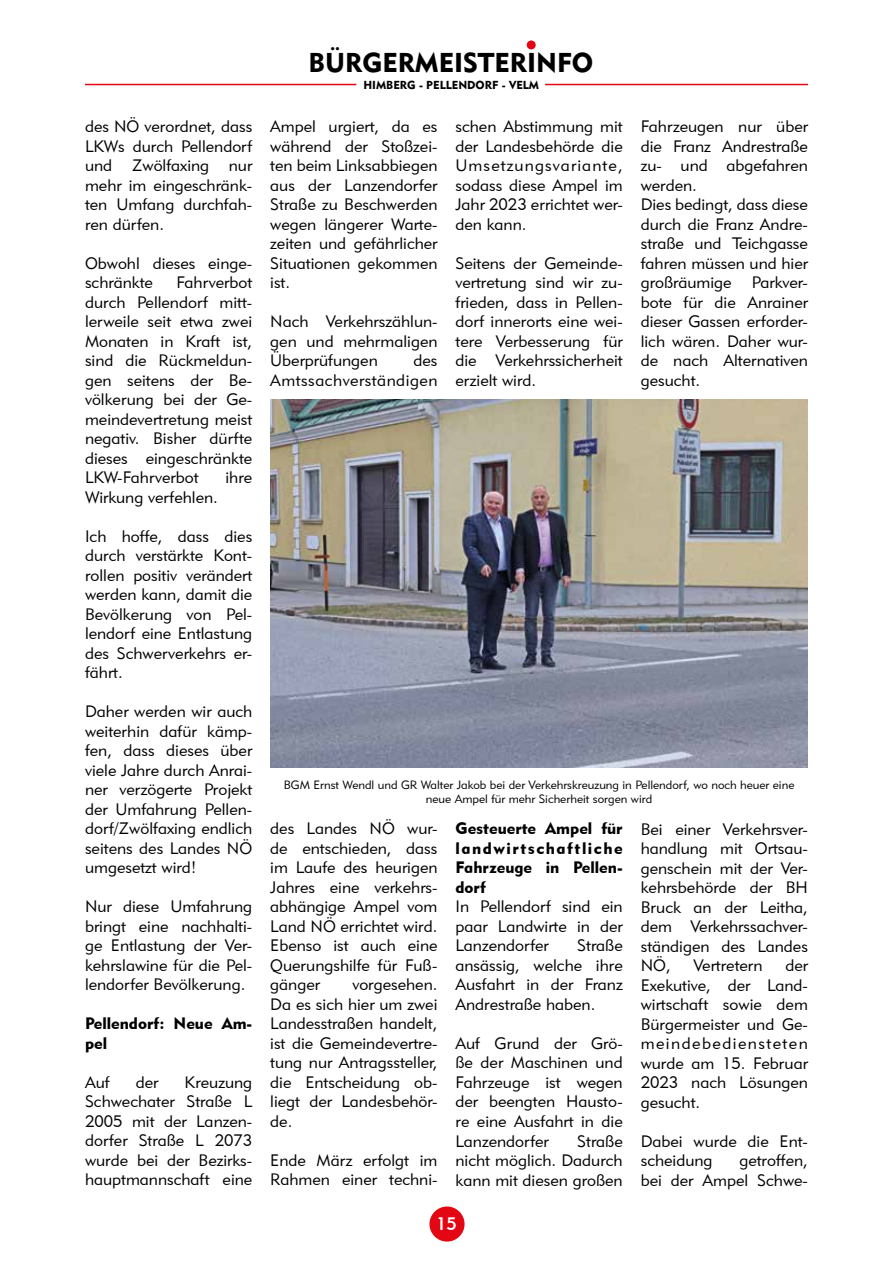
<style>
.page{position:relative;width:893px;height:1263px;background:#fff}
.page>*{position:absolute;margin:0;border:0;box-sizing:border-box;transform-origin:0 0}
.t1{font:27px "Geometric 415 BT Black A";color:#000}
.t2{font:18px "Geometric 415 BT Medium A";color:#fff}
.t3{font:16.5px/19.5px "Geometric 415 BT Lite A";color:#000;text-align:justify}
.t4{font:16.5px/19.5px "Geometric 415 BT Black A";color:#000}
.t5{font:16.5px/19.5px "Geometric 415 BT Lite A";letter-spacing:.03em;color:#000;text-align:right}
.t6{font:12px/14.4px "Geometric 415 BT Lite A";color:#000;text-align:center}
.t7{font:11.55px "Geometric 415 BT Black A";color:#000}
</style>
<div class="page">
<div style="left:527px;top:40px;width:9px;height:9px;background:#e30613;border-radius:50%"></div>
<hr style="left:85px;top:84px;width:271px;height:1px;background:#e30613">
<hr style="left:545px;top:84px;width:263px;height:1px;background:#e30613">
<div style="left:429px;top:1206px;width:36px;height:35px;background:#e30613;border-radius:50%"></div>
<img style="left:270px;top:400px;width:537px;height:367px">
<p class="t3" style="left:85px;top:116px;width:169px">des NÖ verordnet, dass LKWs durch Pellendorf und Zwölfaxing nur mehr im eingeschränk&shy;ten Umfang durchfah&shy;ren dürfen.</p>
<p class="t3" style="left:85px;top:253px;width:169px">Obwohl dieses einge&shy;schränkte</p>
<p class="t3" style="left:85px;top:272px;width:169px;text-indent:91px">Fahrverbot durch Pellendorf mitt&shy;lerweile seit etwa zwei Monaten in Kraft ist, sind die Rückmeldun&shy;gen seitens der Be&shy;völkerung bei der Ge&shy;meindevertretung meist negativ. Bisher dürfte dieses eingeschränkte LKW-Fahrverbot</p>
<p class="t3" style="left:225px;top:467px;width:28px">ihre</p>
<p class="t3" style="left:85px;top:487px;width:134px">Wirkung verfehlen.</p>
<p class="t3" style="left:85px;top:526px;width:169px">Ich hoffe, dass dies durch verstärkte Kont&shy;rollen positiv verändert werden kann, damit die Bevölkerung von Pel&shy;lendorf eine Entlastung des Schwerverkehrs er&shy;fährt.</p>
<p class="t3" style="left:85px;top:701px;width:169px">Daher werden wir auch weiterhin dafür kämp&shy;fen, dass dieses über viele Jahre durch Anrai&shy;ner verzögerte Projekt der Umfahrung Pellen&shy;dorf/Zwölfaxing endlich seitens des Landes NÖ umgesetzt wird!</p>
<p class="t3" style="left:85px;top:896px;width:169px">Nur diese Umfahrung bringt eine nachhalti&shy;ge Entlastung der Ver&shy;kehrslawine für die Pel&shy;lendorfer Bevölkerung.</p>
<p class="t4" style="left:85px;top:1013px;width:169px">Pellendorf: Neue Am&shy;pel</p>
<p class="t3" style="left:85px;top:1072px;width:26px">Auf</p>
<p class="t3" style="left:136px;top:1072px;width:24px">der</p>
<p class="t3" style="left:85px;top:1072px;width:169px;text-indent:100px">Kreuzung Schwechater Straße L 2005 mit der Lanzen&shy;dorfer Straße L 2073 wurde bei der Bezirks&shy;hauptmannschaft eine</p>
<h1 class="t1" style="left:309px;top:47px;width:286px">BÜRGERMEISTERINFO</h1>
<p class="t7" style="left:363px;top:78px;width:177px">HIMBERG - PELLENDORF - VELM</p>
<p class="t3" style="left:270px;top:116px;width:169px">Ampel urgiert, da es während der Stoßzei&shy;ten beim Linksabbiegen aus der Lanzendorfer Straße zu Beschwerden wegen längerer Warte&shy;zeiten und gefährlicher Situationen gekommen ist.</p>
<p class="t3" style="left:270px;top:311px;width:169px">Nach Verkehrszählun&shy;gen und mehrmaligen Überprüfungen</p>
<p class="t5" style="left:270px;top:350px;width:169px">des<br>Amtssachverständigen</p>
<p class="t3" style="left:455px;top:117px;width:169px">schen Abstimmung mit der Landesbehörde die Umsetzungsvariante, sodass diese Ampel im Jahr 2023 errichtet wer&shy;den kann.</p>
<p class="t3" style="left:455px;top:253px;width:169px">Seitens der Gemeinde&shy;vertretung sind wir zu&shy;frieden, dass in Pellen&shy;dorf innerorts eine wei&shy;tere Verbesserung für die Verkehrssicherheit erzielt wird.</p>
<p class="t3" style="left:641px;top:117px;width:169px;text-align:left">Fahrzeugen nur über die Franz Andrestraße zu- und abgefahren werden.<br>Dies bedingt, dass diese durch die Franz Andre&shy;straße und Teichgasse fahren müssen und hier großräumige Parkver&shy;bote für die Anrainer dieser Gassen erforder&shy;lich wären. Daher wur&shy;de nach Alternativen gesucht.</p>
<p class="t6" style="left:284px;top:777px;width:512px">BGM Ernst Wendl und GR Walter Jakob bei der Verkehrskreuzung in Pellendorf, wo noch heuer eine neue Ampel für mehr Sicherheit sorgen wird</p>
<p class="t3" style="left:270px;top:818px;width:169px">des Landes NÖ wur&shy;de entschieden, dass im Laufe des heurigen Jahres eine verkehrs&shy;abhängige Ampel vom Land NÖ errichtet wird.<br>Ebenso ist auch eine Querungshilfe für Fuß&shy;gänger</p>
<p class="t3" style="left:270px;top:974px;width:169px;text-indent:82px">vorgesehen.<br>Da es sich hier um zwei Landesstraßen handelt, ist die Gemeindevertre&shy;tung nur Antragssteller, die Entscheidung ob&shy;liegt der Landesbehör&shy;de.</p>
<p class="t3" style="left:270px;top:1150px;width:169px">Ende März erfolgt im<br>Rahmen einer techni-</p>
<p class="t4" style="left:455px;top:819px;width:169px;text-align:justify">Gesteuerte Ampel für landwirtschaftliche Fahrzeuge in Pellen&shy;dorf</p>
<p class="t3" style="left:455px;top:897px;width:169px">In Pellendorf sind ein paar Landwirte in der Lanzendorfer</p>
<p class="t3" style="left:455px;top:936px;width:169px;text-indent:122px">Straße ansässig, welche ihre Ausfahrt in der Franz Andrestraße haben.</p>
<p class="t3" style="left:455px;top:1033px;width:169px">Auf Grund der Grö&shy;ße der Maschinen und Fahrzeuge ist wegen der beengten Hausto&shy;re eine Ausfahrt in die Lanzendorfer</p>
<p class="t3" style="left:455px;top:1131px;width:169px;text-indent:122px">Straße nicht möglich. Dadurch kann mit diesen großen</p>
<p class="t2" style="left:436px;top:1213px;width:22px">15</p>
<p class="t3" style="left:641px;top:819px;width:169px">Bei einer Verkehrsver&shy;handlung mit Ortsau&shy;genschein mit der Ver&shy;kehrsbehörde der BH Bruck an der Leitha, dem Verkehrssachver&shy;ständigen des Landes NÖ,</p>
<p class="t3" style="left:641px;top:955px;width:169px;text-indent:145px">der Exekutive, der Land&shy;wirtschaft sowie dem Bürgermeister und Ge&shy;meindebediensteten wurde am 15. Februar 2023 nach Lösungen gesucht.</p>
<p class="t3" style="left:641px;top:1131px;width:169px">Dabei wurde die Ent&shy;scheidung</p>
<p class="t3" style="left:693px;top:955px;width:71px">Vertretern</p>
<p class="t3" style="left:641px;top:1150px;width:169px;text-align:right">getroffen,<br>bei der Ampel Schwe-</p>
</div>
